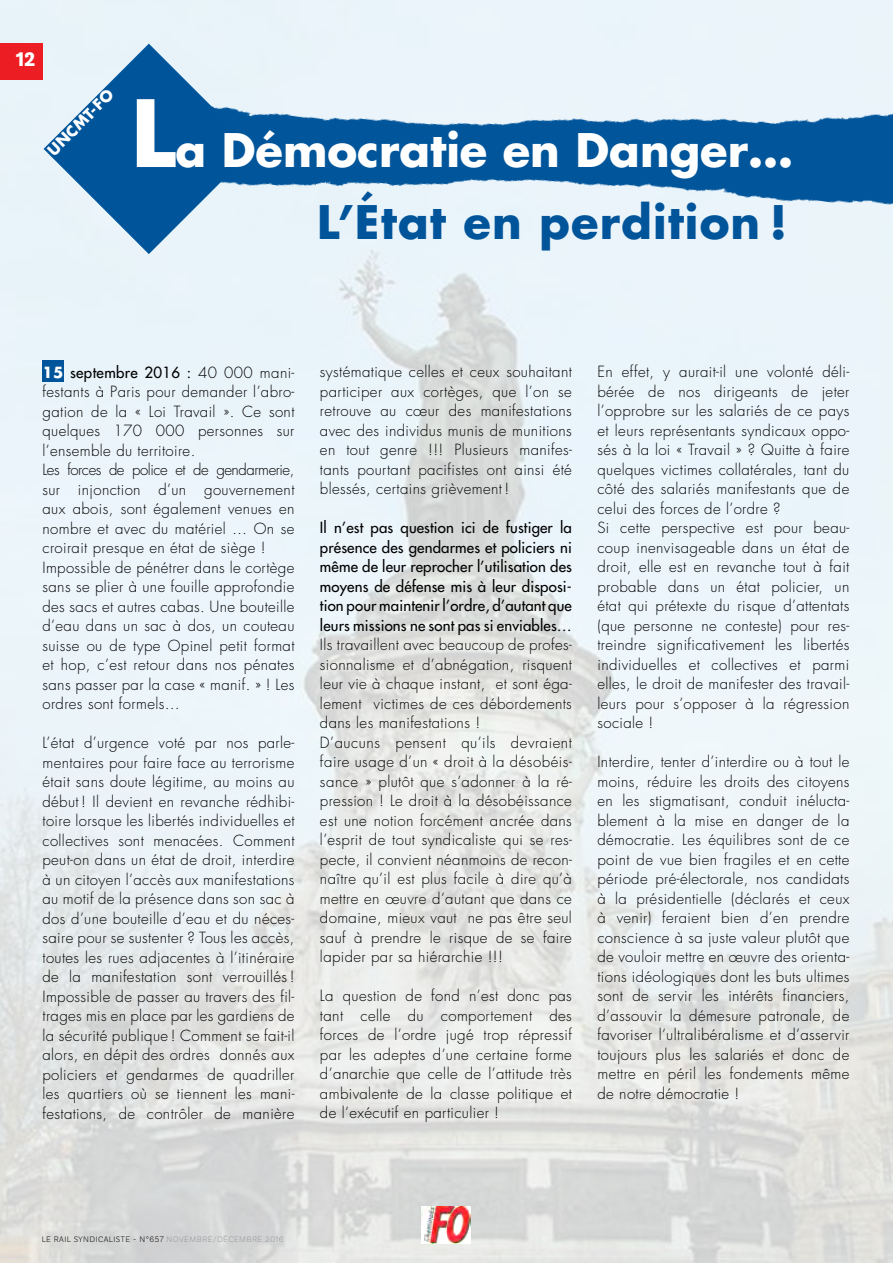
<style>
.page{position:relative;width:893px;height:1263px;background:#fff}
.page>*{position:absolute;margin:0;border:0;box-sizing:border-box;transform-origin:0 0}
.t1{font:700 45px "Futura";color:#fff}
.t2{font:700 45px "Futura";letter-spacing:.025em;color:#00549a}
.t3{font:700 21px "Plan Grotesque Std";color:#fff}
.t4{font:300 15px/19.5px "Futura";letter-spacing:.025em;color:#000;text-align:justify}
.t5{font:700 15px "Futura";color:#fff}
.t6{font:300 8.55px "Plan Grotesque Std";letter-spacing:.05em;color:#000}
.s1{font-size:90px}
.s2{font-weight:700;color:#fff}
.s3{font-weight:400}
.s4{color:#939598}
</style>
<div class="page">
<img style="left:0;top:0;width:893px;height:1263px">
<div style="left:43px;top:361px;width:21px;height:21px;background:#00549a"></div>
<img style="left:422px;top:1206px;width:49px;height:37px">
<div style="left:0;top:43px;width:43px;height:37px;background:#ed1d24"></div>
<img style="left:106px;top:0;width:787px;height:340px">
<svg style="left:44px;top:44px;width:210px;height:210px;background:#6d9fc6"></svg>
<p class="t3" style="left:16px;top:47px;width:21px">12</p>
<p class="t5" style="left:43px;top:145px;width:87px;rotate:-45deg">UNCMT-FO</p>
<p class="t1" style="left:131px;top:119px;width:663px"><span class="s1">L</span>a Démocratie en Danger…</p>
<p class="t2" style="left:317px;top:190px;width:472px">L’état en perdition !</p>
<p class="t4" style="left:43px;top:363px;width:253px;text-align:left"><span class="s2">15</span> <span class="s3">septembre 2016 :</span> 40 000 mani&shy;festants à Paris pour demander l’abro&shy;gation de la « Loi Travail ». Ce sont quelques 170 000 personnes sur l’ensemble du territoire.<br>Les forces de police et de gendarmerie, sur injonction d’un gouvernement aux abois, sont également venues en nombre et avec du matériel … On se croirait presque en état de siège !<br>Impossible de pénétrer dans le cortège sans se plier à une fouille approfondie des sacs et autres cabas. Une bouteille d’eau dans un sac à dos, un couteau suisse ou de type Opinel petit format et hop, c’est retour dans nos pénates sans passer par la case « manif. » ! Les ordres sont formels…</p>
<p class="t4" style="left:43px;top:733px;width:253px">L’état d’urgence voté par nos parle&shy;mentaires pour faire face au terrorisme était sans doute légitime, au moins au début ! Il devient en revanche rédhibi&shy;toire lorsque les libertés individuelles et collectives sont menacées. Comment peut-on dans un état de droit, interdire à un citoyen l’accès aux manifestations au motif de la présence dans son sac à dos d’une bouteille d’eau et du néces&shy;saire pour se sustenter ? Tous les accès, toutes les rues adjacentes à l’itinéraire de la manifestation sont verrouillés!<br>Impossible de passer au travers des fil&shy;trages mis en place par les gardiens de la sécurité publique ! Comment se fait-il alors, en dépit des ordres donnés aux policiers et gendarmes de quadriller les quartiers où se tiennent les mani&shy;festations, de contrôler de manière</p>
<p class="t4" style="left:320px;top:362px;width:253px">systématique celles et ceux souhaitant participer aux cortèges, que l’on se retrouve au cœur des manifestations avec des individus munis de munitions en tout genre !!! Plusieurs manifes&shy;tants pourtant pacifistes ont ainsi été blessés, certains grièvement !</p>
<p class="t4" style="left:320px;top:518px;width:253px;text-align:left"><span class="s3">Il n’est pas question ici de fustiger la présence des gendarmes et policiers ni même de leur reprocher l’utilisation des moyens de défense mis à leur disposi&shy;tion pour maintenir l’ordre, d’autant que leurs missions ne sont pas si enviables… </span>Ils travaillent avec beaucoup de profes&shy;sionnalisme et d’abnégation, risquent leur vie à chaque instant, et sont éga&shy;lement victimes de ces débordements dans les manifestations !<br>D’aucuns pensent qu’ils devraient faire usage d’un « droit à la désobéis&shy;sance » plutôt que s’adonner à la ré&shy;pression ! Le droit à la désobéissance est une notion forcément ancrée dans l’esprit de tout syndicaliste qui se res&shy;pecte, il convient néanmoins de recon&shy;naître qu’il est plus facile à dire qu’à mettre en œuvre d’autant que dans ce domaine, mieux vaut ne pas être seul sauf à prendre le risque de se faire lapider par sa hiérarchie !!!</p>
<p class="t4" style="left:320px;top:986px;width:253px">La question de fond n’est donc pas tant celle du comportement des forces de l’ordre jugé trop répressif par les adeptes d’une certaine forme d’anarchie que celle de l’attitude très ambivalente de la classe politique et de l’exécutif en particulier !</p>
<p class="t4" style="left:597px;top:362px;width:253px;text-align:left">En effet, y aurait-il une volonté déli&shy;bérée de nos dirigeants de jeter l’opprobre sur les salariés de ce pays et leurs représentants syndicaux oppo&shy;sés à la loi « Travail » ? Quitte à faire quelques victimes collatérales, tant du côté des salariés manifestants que de celui des forces de l’ordre ?<br>Si cette perspective est pour beau&shy;coup inenvisageable dans un état de droit, elle est en revanche tout à fait probable dans un état policier, un état qui prétexte du risque d’attentats (que personne ne conteste) pour res&shy;treindre significativement les libertés individuelles et collectives et parmi elles, le droit de manifester des travail&shy;leurs pour s’opposer à la régression sociale !</p>
<p class="t4" style="left:597px;top:752px;width:253px">Interdire, tenter d’interdire ou à tout le moins, réduire les droits des citoyens en les stigmatisant, conduit inélucta&shy;blement à la mise en danger de la démocratie. Les équilibres sont de ce point de vue bien fragiles et en cette période pré-électorale, nos candidats à la présidentielle (déclarés et ceux à venir) feraient bien d’en prendre conscience à sa juste valeur plutôt que de vouloir mettre en œuvre des orienta&shy;tions idéologiques dont les buts ultimes sont de servir les intérêts financiers, d’assouvir la démesure patronale, de favoriser l’ultralibéralisme et d’asservir toujours plus les salariés et donc de mettre en péril les fondements même de notre démocratie !</p>
<p class="t6" style="left:42px;top:1234px;width:244px">LE RAIL SYNDICALISTE - N°657 <span class="s4">NOVE MBRE/DÉCEM BRE 2016</span></p>
</div>
